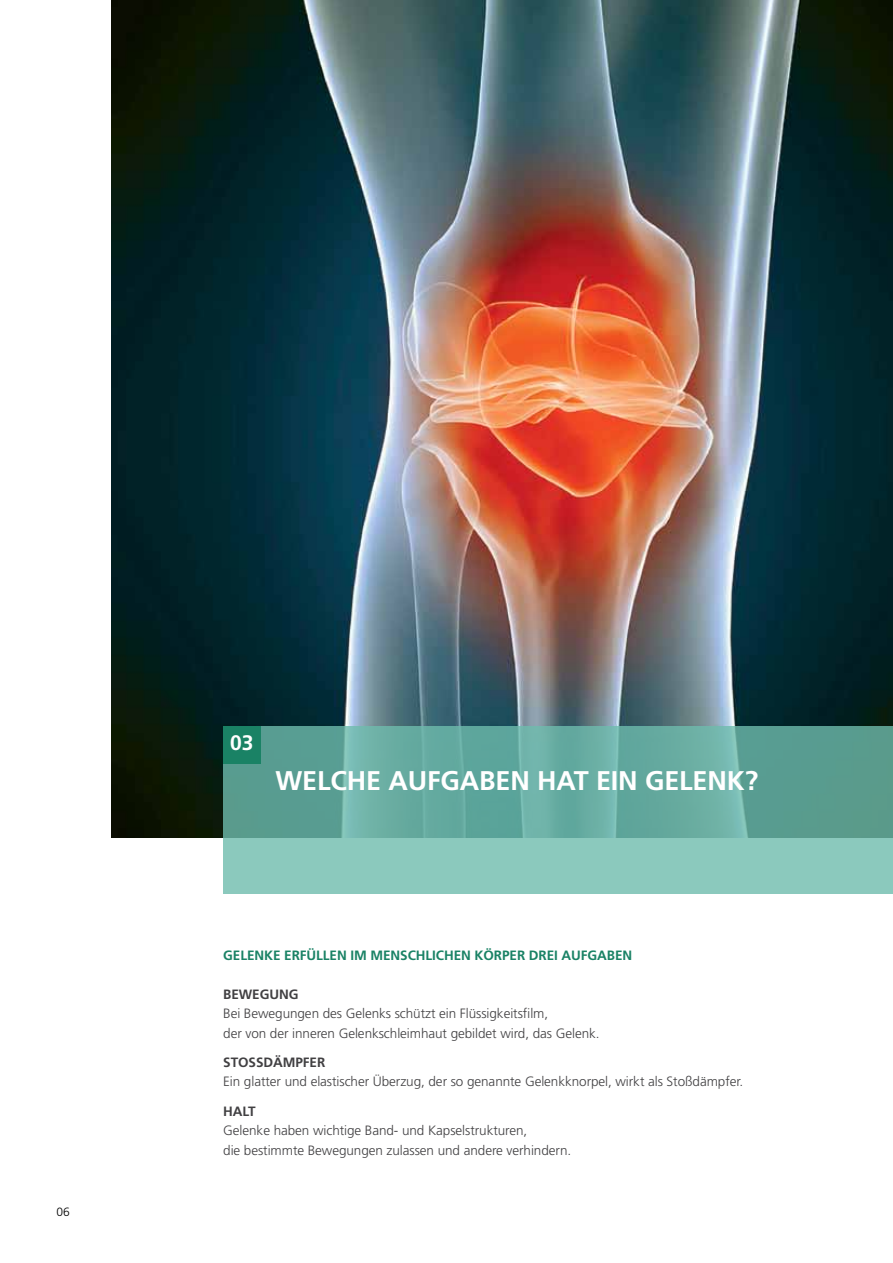
<style>
.page{position:relative;width:893px;height:1263px;background:#fff}
.page>*{position:absolute;margin:0;border:0;box-sizing:border-box;transform-origin:0 0}
.t1{font:700 27px "Frutiger LT Pro";letter-spacing:-.005em;color:#fff}
.t2{font:700 21px "Frutiger LT Pro";color:#fff}
.t3{font:300 13.5px/19.5px "Frutiger LT Pro";letter-spacing:-.005em;color:#414042}
.t4{font:700 13.5px "Frutiger LT Pro";letter-spacing:-.005em;color:#1a8265}
.t5{font:700 13.5px "Frutiger LT Pro";letter-spacing:-.005em;color:#414042}
.t6{font:300 12px "Frutiger LT Pro";color:#000}
</style>
<div class="page">
<img style="left:112px;top:0;width:781px;height:837px">
<svg style="left:223px;top:726px;width:670px;height:168px;background:#6fb2a6"></svg>
<div style="left:223px;top:726px;width:37px;height:37px;background:#1a8265"></div>
<p class="t6" style="left:56px;top:1204px;width:15px">06</p>
<h2 class="t2" style="left:230px;top:730px;width:25px">03</h2>
<h1 class="t1" style="left:275px;top:764px;width:43px">WELCHE</h1>
<h1 class="t1" style="left:388px;top:764px;width:167px">AUFGABEN HAT</h1>
<h1 class="t1" style="left:596px;top:764px;width:14px">EIN</h1>
<h1 class="t1" style="left:645px;top:764px;width:35px">GELEN</h1>
<h1 class="t1" style="left:727px;top:764px;width:33px">K?</h1>
<p class="t4" style="left:223px;top:947px;width:18px">GELEN</p>
<p class="t4" style="left:264px;top:947px;width:61px">KE ERFÜLLEN</p>
<p class="t4" style="left:350px;top:947px;width:30px">IM MENSCHLICHEN</p>
<p class="t4" style="left:475px;top:947px;width:150px">KÖRPER DREI AUFGABEN</p>
<p class="t5" style="left:223px;top:986px;width:10px">BEWEG</p>
<p class="t5" style="left:269px;top:986px;width:20px">UNG</p>
<p class="t3" style="left:223px;top:1004px;width:378px">Bei Bewegungen des Gelenks schützt ein Flüssigkeitsfilm,<br>der von der inneren Gelenkschleimhaut gebildet wird, das Gelenk.</p>
<p class="t5" style="left:223px;top:1054px;width:104px">STOSSDÄMPFER</p>
<p class="t3" style="left:223px;top:1072px;width:522px">Ein glatter und elastischer Überzug, der so genannte Gelenkknorpel, wirkt als Stoßdämpfer.</p>
<p class="t5" style="left:223px;top:1103px;width:19px">HALT</p>
<p class="t3" style="left:223px;top:1121px;width:350px">Gelenke haben wichtige Band- und Kapselstrukturen,<br>die bestimmte Bewegungen zulassen und andere verhindern.</p>
</div>
